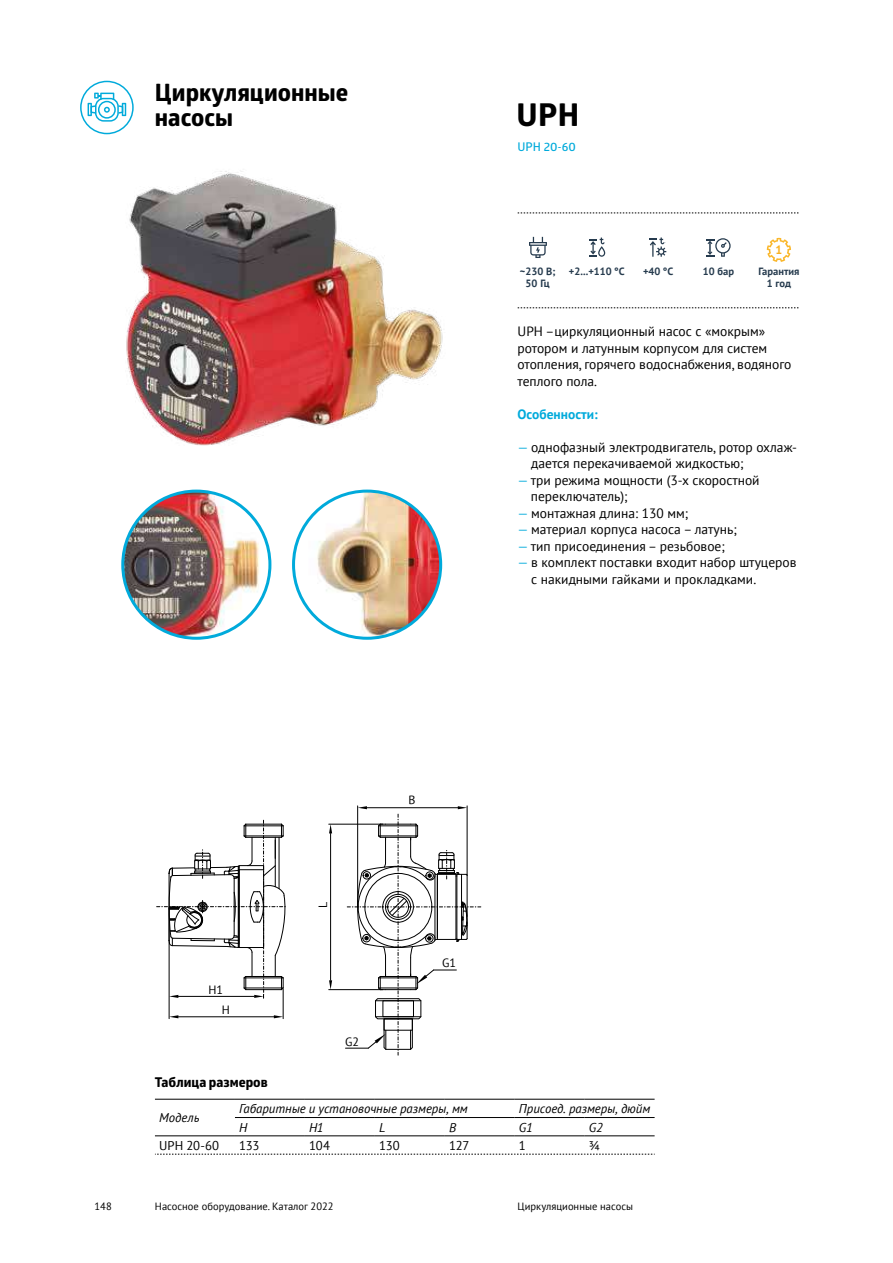
<style>
.page{position:relative;width:893px;height:1263px;background:#fff}
.page>*{position:absolute;margin:0;border:0;box-sizing:border-box;transform-origin:0 0}
.t1{font:700 31.5px "Globerx";color:#000}
.t2{font:700 24px/24.8px "Globerx";color:#000}
.t3{font:13.5px/16.5px "PT Sans";color:#000}
.t4{font:700 13.5px "Globerx";color:#000}
.t5{font:700 13.5px "PT Sans";color:#00aadb}
.t6{font:italic 12.75px "PT Sans";color:#000}
.t7{font:12.75px "PT Sans";letter-spacing:-.01em;color:#000}
.t8{font:12px/20.4px "PT Sans";color:#000}
.t9{font:600 12px "Glober";color:#00aadb}
.t10{font:700 12px "PT Sans";color:#f9b020}
.t11{font:10.5px "PT Sans";letter-spacing:.005em;color:#000}
.t12{font:700 10.5px/12px "PT Sans";letter-spacing:.005em;color:#263b4e;text-align:center}
.s1{color:#00aadb}
</style>
<div class="page">
<svg style="left:80px;top:81px;width:54px;height:53px"></svg>
<svg style="left:767px;top:238px;width:24px;height:24px"></svg>
<svg style="left:589px;top:238px;width:16px;height:19px"></svg>
<svg style="left:529px;top:237px;width:18px;height:21px"></svg>
<svg style="left:518px;top:213px;width:280px;height:1px"></svg>
<svg style="left:518px;top:308px;width:280px;height:1px"></svg>
<svg style="left:649px;top:237px;width:17px;height:20px"></svg>
<svg style="left:706px;top:238px;width:25px;height:19px"></svg>
<hr style="left:329px;top:989px;width:54px;height:1px;background:#000">
<hr style="left:329px;top:824px;width:54px;height:1px;background:#000">
<hr style="left:330px;top:833px;width:1px;height:147px;background:#000">
<svg style="left:329px;top:980px;width:3px;height:10px"></svg>
<svg style="left:329px;top:824px;width:3px;height:9px"></svg>
<hr style="left:283px;top:989px;width:1px;height:30px;background:#000">
<hr style="left:169px;top:908px;width:1px;height:111px;background:#000">
<hr style="left:178px;top:1016px;width:96px;height:1px;background:#000">
<svg style="left:274px;top:1015px;width:9px;height:3px"></svg>
<svg style="left:169px;top:1015px;width:9px;height:3px"></svg>
<svg style="left:157px;top:820px;width:129px;height:178px"></svg>
<svg style="left:345px;top:806px;width:136px;height:249px"></svg>
<hr style="left:375px;top:1016px;width:46px;height:1px;background:#000">
<hr style="left:375px;top:1000px;width:46px;height:1px;background:#000">
<svg style="left:155px;top:1154px;width:500px;height:1px"></svg>
<hr style="left:155px;top:1099px;width:80px;height:1px;background:#000">
<hr style="left:235px;top:1099px;width:70px;height:1px;background:#000">
<hr style="left:305px;top:1099px;width:70px;height:1px;background:#000">
<hr style="left:375px;top:1099px;width:70px;height:1px;background:#000">
<hr style="left:445px;top:1099px;width:70px;height:1px;background:#000">
<hr style="left:515px;top:1099px;width:70px;height:1px;background:#000">
<hr style="left:585px;top:1099px;width:70px;height:1px;background:#000">
<hr style="left:235px;top:1117px;width:70px;height:1px;background:#000">
<hr style="left:305px;top:1117px;width:70px;height:1px;background:#000">
<hr style="left:375px;top:1117px;width:70px;height:1px;background:#000">
<hr style="left:445px;top:1117px;width:70px;height:1px;background:#000">
<hr style="left:515px;top:1117px;width:70px;height:1px;background:#000">
<hr style="left:155px;top:1135px;width:80px;height:1px;background:#000">
<hr style="left:235px;top:1135px;width:70px;height:1px;background:#000">
<hr style="left:305px;top:1135px;width:70px;height:1px;background:#000">
<hr style="left:375px;top:1135px;width:70px;height:1px;background:#000">
<hr style="left:445px;top:1135px;width:70px;height:1px;background:#000">
<hr style="left:515px;top:1135px;width:70px;height:1px;background:#000">
<hr style="left:585px;top:1135px;width:70px;height:1px;background:#000">
<hr style="left:585px;top:1117px;width:70px;height:1px;background:#000">
<img style="left:126px;top:171px;width:317px;height:275px">
<img style="left:123px;top:491px;width:147px;height:147px;border-radius:74px">
<div style="left:121px;top:490px;width:150px;height:150px;border:3px solid #00aadb;border-radius:50%"></div>
<img style="left:294px;top:491px;width:147px;height:147px;border-radius:74px">
<div style="left:292px;top:490px;width:150px;height:150px;border:3px solid #00aadb;border-radius:50%"></div>
<h2 class="t2" style="left:155px;top:80px;width:195px">Циркуляционные насосы</h2>
<h1 class="t1" style="left:517px;top:92px;width:64px">UPH</h1>
<p class="t9" style="left:518px;top:138px;width:60px">UPH 20-60</p>
<p class="t12" style="left:520px;top:265px;width:37px">~230 В;</p>
<p class="t12" style="left:569px;top:265px;width:57px">+2...+110 °С</p>
<p class="t12" style="left:643px;top:265px;width:32px">+40 °С</p>
<p class="t12" style="left:703px;top:265px;width:33px">10 бар</p>
<p class="t12" style="left:526px;top:277px;width:26px">50 Гц</p>
<p class="t10" style="left:776px;top:242px;width:8px">1</p>
<p class="t12" style="left:758px;top:265px;width:43px">Гарантия<br>1 год</p>
<p class="t3" style="left:518px;top:323px;width:275px">UPH –циркуляционный насос с «мокрым» ротором и латунным корпусом для систем отопления, горячего водоснабжения, водяного теплого пола.</p>
<p class="t5" style="left:518px;top:405px;width:82px">Особенности:</p>
<p class="t3" style="left:531px;top:439px;width:267px;text-indent:-14px"><span class="s1">—</span> однофазный электродвигатель, ротор охлаж&shy;дается перекачиваемой жидкостью;</p>
<p class="t3" style="left:531px;top:472px;width:230px;text-indent:-13px"><span class="s1">—</span> три режима мощности (3-х скоростной переключатель);</p>
<p class="t3" style="left:518px;top:505px;width:172px"><span class="s1">—</span> монтажная длина: 130 мм;</p>
<p class="t3" style="left:518px;top:521px;width:221px"><span class="s1">—</span> материал корпуса насоса – латунь;</p>
<p class="t3" style="left:518px;top:538px;width:209px"><span class="s1">—</span> тип присоединения – резьбовое;</p>
<p class="t3" style="left:531px;top:554px;width:267px;text-indent:-14px"><span class="s1">—</span> в комплект поставки входит набор штуцеров с накидными гайками и прокладками.</p>
<p class="t8" style="left:222px;top:979px;width:10px;text-indent:-13px">H1<br>H</p>
<p class="t8" style="left:313px;top:908px;width:8px;rotate:-90deg">L</p>
<p class="t8" style="left:345px;top:1031px;width:15px">G2</p>
<p class="t8" style="left:408px;top:790px;width:9px">B</p>
<p class="t8" style="left:442px;top:953px;width:15px">G1</p>
<p class="t4" style="left:155px;top:1073px;width:114px">Таблица размеров</p>
<p class="t6" style="left:159px;top:1110px;width:42px">Модель</p>
<p class="t6" style="left:239px;top:1101px;width:230px">Габаритные и установочные размеры, мм</p>
<p class="t6" style="left:519px;top:1101px;width:133px">Присоед. размеры, дюйм</p>
<p class="t6" style="left:239px;top:1119px;width:10px">H</p>
<p class="t6" style="left:309px;top:1119px;width:16px">H1</p>
<p class="t6" style="left:379px;top:1119px;width:8px">L</p>
<p class="t6" style="left:449px;top:1119px;width:9px">B</p>
<p class="t6" style="left:519px;top:1119px;width:15px">G1</p>
<p class="t6" style="left:589px;top:1119px;width:15px">G2</p>
<p class="t7" style="left:159px;top:1137px;width:61px">UPH 20-60</p>
<p class="t7" style="left:239px;top:1137px;width:22px">133</p>
<p class="t7" style="left:309px;top:1137px;width:22px">104</p>
<p class="t7" style="left:379px;top:1137px;width:22px">130</p>
<p class="t7" style="left:449px;top:1137px;width:22px">127</p>
<p class="t7" style="left:519px;top:1137px;width:8px">1</p>
<p class="t7" style="left:589px;top:1137px;width:13px">¾</p>
<p class="t11" style="left:94px;top:1199px;width:19px">148</p>
<p class="t11" style="left:155px;top:1199px;width:180px">Насосное оборудование. Каталог 2022</p>
<p class="t11" style="left:518px;top:1199px;width:117px">Циркуляционные насосы</p>
</div>
